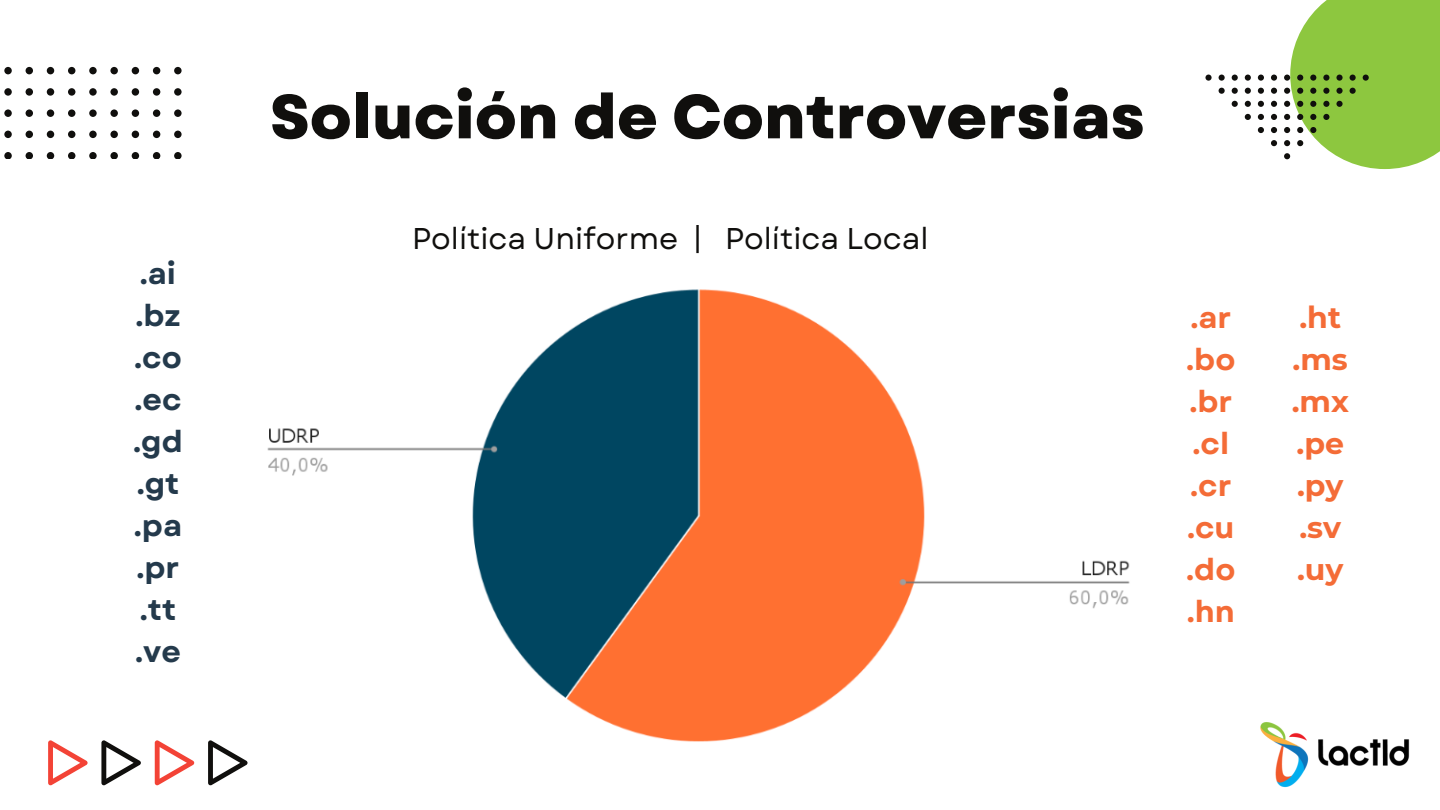
<style>
.page{position:relative;width:1440px;height:810px;background:#fff}
.page>*{position:absolute;margin:0;border:0;box-sizing:border-box;transform-origin:0 0}
.t1{font:800 62px "Garet";color:#100f0d}
.t2{font:700 30px "Garet";color:#243a4c}
.t3{font:30px "Garet";color:#100f0d}
.t4{font:700 30px "Garet";color:#f46c37}
.t5{font:700 30px "Montserrat";color:#f46c37}
</style>
<div class="page">
<img style="left:267px;top:289px;width:863px;height:453px">
<svg style="left:208px;top:740px;width:40px;height:45px"></svg>
<svg style="left:155px;top:740px;width:39px;height:45px"></svg>
<svg style="left:101px;top:740px;width:40px;height:45px"></svg>
<svg style="left:48px;top:740px;width:40px;height:45px"></svg>
<div style="left:4px;top:67px;width:8px;height:7px;background:#100f0d;border-radius:50%"></div>
<div style="left:26px;top:67px;width:7px;height:7px;background:#100f0d;border-radius:50%"></div>
<div style="left:4px;top:88px;width:8px;height:8px;background:#100f0d;border-radius:50%"></div>
<div style="left:26px;top:88px;width:7px;height:8px;background:#100f0d;border-radius:50%"></div>
<div style="left:4px;top:109px;width:8px;height:8px;background:#100f0d;border-radius:50%"></div>
<div style="left:26px;top:109px;width:7px;height:8px;background:#100f0d;border-radius:50%"></div>
<div style="left:4px;top:131px;width:8px;height:7px;background:#100f0d;border-radius:50%"></div>
<div style="left:26px;top:131px;width:7px;height:7px;background:#100f0d;border-radius:50%"></div>
<div style="left:4px;top:152px;width:8px;height:7px;background:#100f0d;border-radius:50%"></div>
<div style="left:26px;top:152px;width:7px;height:7px;background:#100f0d;border-radius:50%"></div>
<div style="left:47px;top:67px;width:7px;height:7px;background:#100f0d;border-radius:50%"></div>
<div style="left:68px;top:67px;width:7px;height:7px;background:#100f0d;border-radius:50%"></div>
<div style="left:89px;top:67px;width:8px;height:7px;background:#100f0d;border-radius:50%"></div>
<div style="left:110px;top:67px;width:8px;height:7px;background:#100f0d;border-radius:50%"></div>
<div style="left:132px;top:67px;width:7px;height:7px;background:#100f0d;border-radius:50%"></div>
<div style="left:153px;top:67px;width:7px;height:7px;background:#100f0d;border-radius:50%"></div>
<div style="left:174px;top:67px;width:8px;height:7px;background:#100f0d;border-radius:50%"></div>
<div style="left:47px;top:88px;width:7px;height:8px;background:#100f0d;border-radius:50%"></div>
<div style="left:68px;top:88px;width:7px;height:8px;background:#100f0d;border-radius:50%"></div>
<div style="left:89px;top:88px;width:8px;height:8px;background:#100f0d;border-radius:50%"></div>
<div style="left:110px;top:88px;width:8px;height:8px;background:#100f0d;border-radius:50%"></div>
<div style="left:132px;top:88px;width:7px;height:8px;background:#100f0d;border-radius:50%"></div>
<div style="left:153px;top:88px;width:7px;height:8px;background:#100f0d;border-radius:50%"></div>
<div style="left:174px;top:88px;width:8px;height:8px;background:#100f0d;border-radius:50%"></div>
<div style="left:47px;top:109px;width:7px;height:8px;background:#100f0d;border-radius:50%"></div>
<div style="left:68px;top:109px;width:7px;height:8px;background:#100f0d;border-radius:50%"></div>
<div style="left:89px;top:109px;width:8px;height:8px;background:#100f0d;border-radius:50%"></div>
<div style="left:110px;top:109px;width:8px;height:8px;background:#100f0d;border-radius:50%"></div>
<div style="left:132px;top:109px;width:7px;height:8px;background:#100f0d;border-radius:50%"></div>
<div style="left:153px;top:109px;width:7px;height:8px;background:#100f0d;border-radius:50%"></div>
<div style="left:174px;top:109px;width:8px;height:8px;background:#100f0d;border-radius:50%"></div>
<div style="left:47px;top:131px;width:7px;height:7px;background:#100f0d;border-radius:50%"></div>
<div style="left:68px;top:131px;width:7px;height:7px;background:#100f0d;border-radius:50%"></div>
<div style="left:89px;top:131px;width:8px;height:7px;background:#100f0d;border-radius:50%"></div>
<div style="left:110px;top:131px;width:8px;height:7px;background:#100f0d;border-radius:50%"></div>
<div style="left:132px;top:131px;width:7px;height:7px;background:#100f0d;border-radius:50%"></div>
<div style="left:153px;top:131px;width:7px;height:7px;background:#100f0d;border-radius:50%"></div>
<div style="left:174px;top:131px;width:8px;height:7px;background:#100f0d;border-radius:50%"></div>
<div style="left:47px;top:152px;width:7px;height:7px;background:#100f0d;border-radius:50%"></div>
<div style="left:68px;top:152px;width:7px;height:7px;background:#100f0d;border-radius:50%"></div>
<div style="left:89px;top:152px;width:8px;height:7px;background:#100f0d;border-radius:50%"></div>
<div style="left:110px;top:152px;width:8px;height:7px;background:#100f0d;border-radius:50%"></div>
<div style="left:132px;top:152px;width:7px;height:7px;background:#100f0d;border-radius:50%"></div>
<div style="left:153px;top:152px;width:7px;height:7px;background:#100f0d;border-radius:50%"></div>
<div style="left:174px;top:152px;width:8px;height:7px;background:#100f0d;border-radius:50%"></div>
<svg style="left:1271px;top:75px;width:6px;height:6px"></svg>
<svg style="left:1258px;top:75px;width:6px;height:6px"></svg>
<svg style="left:1245px;top:75px;width:6px;height:6px"></svg>
<svg style="left:1232px;top:75px;width:6px;height:6px"></svg>
<svg style="left:1219px;top:75px;width:6px;height:6px"></svg>
<div style="left:1205px;top:75px;width:7px;height:6px;background:#100f0d;border-radius:50%"></div>
<svg style="left:1271px;top:88px;width:6px;height:6px"></svg>
<svg style="left:1258px;top:88px;width:6px;height:6px"></svg>
<svg style="left:1245px;top:88px;width:6px;height:6px"></svg>
<svg style="left:1232px;top:88px;width:6px;height:6px"></svg>
<svg style="left:1219px;top:88px;width:6px;height:6px"></svg>
<svg style="left:1271px;top:101px;width:6px;height:6px"></svg>
<svg style="left:1258px;top:101px;width:6px;height:6px"></svg>
<svg style="left:1245px;top:101px;width:6px;height:6px"></svg>
<svg style="left:1232px;top:101px;width:6px;height:6px"></svg>
<svg style="left:1271px;top:114px;width:6px;height:6px"></svg>
<svg style="left:1258px;top:114px;width:6px;height:6px"></svg>
<svg style="left:1245px;top:114px;width:6px;height:6px"></svg>
<svg style="left:1271px;top:127px;width:6px;height:6px"></svg>
<svg style="left:1258px;top:127px;width:6px;height:6px"></svg>
<svg style="left:1271px;top:140px;width:6px;height:6px"></svg>
<svg style="left:1284px;top:0;width:156px;height:169px"></svg>
<img style="left:1260px;top:722px;width:150px;height:66px">
<p class="t2" style="left:140px;top:252px;width:38px">.ai</p>
<p class="t2" style="left:135px;top:294px;width:47px">.bz</p>
<p class="t2" style="left:134px;top:336px;width:49px">.co</p>
<p class="t2" style="left:134px;top:378px;width:49px">.ec</p>
<p class="t2" style="left:133px;top:420px;width:51px">.gd</p>
<p class="t2" style="left:137px;top:462px;width:44px">.gt</p>
<p class="t2" style="left:134px;top:504px;width:50px">.pa</p>
<p class="t2" style="left:137px;top:546px;width:44px">.pr</p>
<p class="t2" style="left:140px;top:588px;width:38px">.tt</p>
<p class="t2" style="left:135px;top:630px;width:47px">.ve</p>
<p class="t1" style="left:270px;top:72px;width:876px">Solución de Controversias</p>
<p class="t3" style="left:412px;top:217px;width:518px">Política Uniforme | Política Local</p>
<p class="t4" style="left:1190px;top:296px;width:42px">.ar</p>
<p class="t4" style="left:1186px;top:338px;width:51px">.bo</p>
<p class="t4" style="left:1189px;top:380px;width:44px">.br</p>
<p class="t4" style="left:1192px;top:422px;width:38px">.cl</p>
<p class="t4" style="left:1190px;top:464px;width:43px">.cr</p>
<p class="t4" style="left:1187px;top:506px;width:49px">.cu</p>
<p class="t4" style="left:1186px;top:548px;width:51px">.do</p>
<p class="t4" style="left:1187px;top:590px;width:50px">.hn</p>
<p class="t5" style="left:1299px;top:299px;width:43px">.ht</p>
<p class="t5" style="left:1293px;top:341px;width:57px">.ms</p>
<p class="t5" style="left:1292px;top:383px;width:59px">.mx</p>
<p class="t5" style="left:1297px;top:425px;width:49px">.pe</p>
<p class="t5" style="left:1297px;top:467px;width:48px">.py</p>
<p class="t5" style="left:1299px;top:509px;width:43px">.sv</p>
<p class="t5" style="left:1297px;top:551px;width:48px">.uy</p>
</div>
